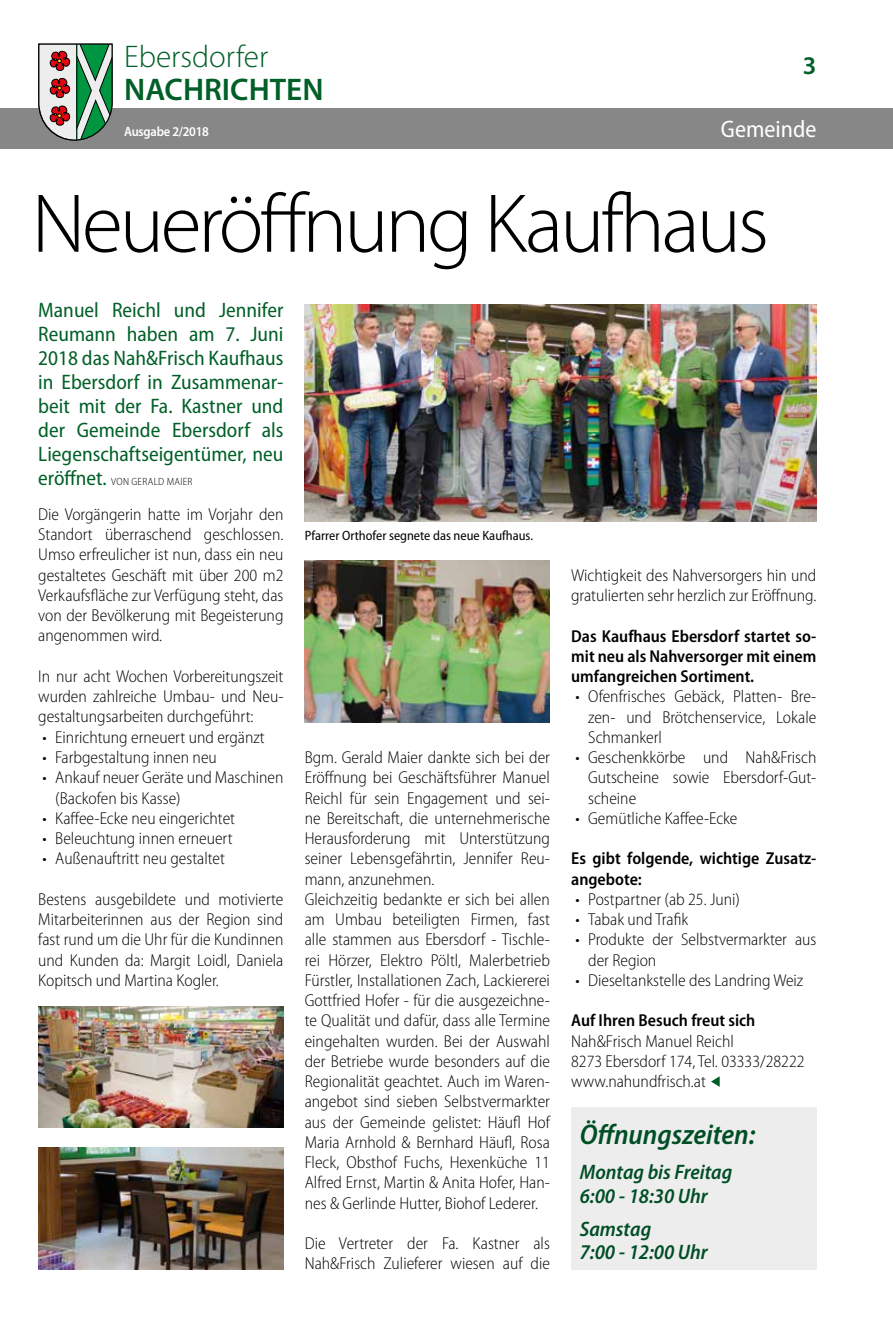
<style>
.page{position:relative;width:893px;height:1327px;background:#fff}
.page>*{position:absolute;margin:0;border:0;box-sizing:border-box;transform-origin:0 0}
.t1{font:300 84.15px "Myriad Pro";letter-spacing:-.04em;color:#000}
.t2{font:300 31.35px "Myriad Pro";color:#005f27}
.t3{font:600 31.35px "Myriad Pro";color:#005f27}
.t4{font:italic 600 semi-condensed 28.5px "Myriad Pro";color:#004e25}
.t5{font:600 25.5px "Myriad Pro";color:#005f27}
.t6{font:semi-condensed 24px "Myriad Pro";color:#fff}
.t7{font:semi-condensed 21px/24px "Myriad Pro";color:#005f27;text-align:justify}
.t8{font:italic 600 semi-condensed 21px/24px "Myriad Pro";color:#004e25}
.t9{font:300 semi-condensed 17.25px/20.2px "Myriad Pro";color:#000}
.t10{font:600 semi-condensed 17.25px/20.2px "Myriad Pro";color:#000;text-align:justify}
.t11{font:semi-condensed 13.5px "Myriad Pro";color:#000}
.t12{font:600 13.5px "Myriad Pro";letter-spacing:-.02em;color:#fff;scale:.93 1}
.t13{font:300 semi-condensed 10.5px "Myriad Pro";letter-spacing:.03em;color:#000}
.s1{font-weight:400;font-size:21px;color:#005f27}
</style>
<div class="page">
<div style="left:0;top:108px;width:893px;height:41px;background:#878787"></div>
<svg style="left:38px;top:43px;width:75px;height:98px"></svg>
<img style="left:305px;top:304px;width:511px;height:217px">
<img style="left:305px;top:560px;width:245px;height:162px">
<img style="left:38px;top:1006px;width:245px;height:121px">
<img style="left:38px;top:1148px;width:245px;height:121px">
<div style="left:571px;top:1107px;width:245px;height:162px;background:#ededed"></div>
<svg style="left:711px;top:1076px;width:9px;height:11px"></svg>
<h2 class="t2" style="left:124px;top:39px;width:146px">Ebersdorfer</h2>
<h2 class="t3" style="left:124px;top:70px;width:201px">NACHRICHTEN</h2>
<h3 class="t5" style="left:803px;top:50px;width:15px">3</h3>
<p class="t12" style="left:124px;top:123px;width:93px">Ausgabe 2/2018</p>
<h3 class="t6" style="left:721px;top:116px;width:97px">Gemeinde</h3>
<h1 class="t1" style="left:32px;top:177px;width:739px">Neueröffnung Kaufhaus</h1>
<p class="t7" style="left:38px;top:299px;width:247px">Manuel Reichl und Jennifer Reumann haben am 7. Juni 2018 das Nah&amp;Frisch Kaufhaus in Ebersdorf in Zusammenar&shy;beit mit der Fa. Kastner und der Gemeinde Ebersdorf als Liegenschaftseigentümer, neu</p>
<p class="t13" style="left:38px;top:476px;width:156px"><span class="s1">eröffnet.</span> VON GERALD MAIER</p>
<p class="t9" style="left:38px;top:504px;width:247px;text-align:justify">Die Vorgängerin hatte im Vorjahr den Standort überraschend geschlossen.<br>Umso erfreulicher ist nun, dass ein neu gestaltetes Geschäft mit über 200 m2<br>Verkaufsfläche zur Verfügung steht, das von der Bevölkerung mit Begeisterung angenommen wird.</p>
<p class="t9" style="left:38px;top:666px;width:247px;text-align:justify">In nur acht Wochen Vorbereitungszeit wurden zahlreiche Umbau- und Neu&shy;gestaltungsarbeiten durchgeführt:</p>
<p class="t9" style="left:43px;top:727px;width:224px">• Einrichtung erneuert und ergänzt</p>
<p class="t9" style="left:43px;top:747px;width:176px">• Farbgestaltung innen neu</p>
<p class="t9" style="left:55px;top:768px;width:230px;text-indent:-13px">• Ankauf neuer Geräte und Maschinen (Backofen bis Kasse)</p>
<p class="t9" style="left:43px;top:808px;width:194px">• Kaffee-Ecke neu eingerichtet</p>
<p class="t9" style="left:43px;top:828px;width:192px">• Beleuchtung innen erneuert</p>
<p class="t9" style="left:43px;top:849px;width:184px">• Außenauftritt neu gestaltet</p>
<p class="t9" style="left:38px;top:889px;width:247px;text-align:justify">Bestens ausgebildete und motivierte Mitarbeiterinnen aus der Region sind fast rund um die Uhr für die Kundinnen und Kunden da: Margit Loidl, Daniela Kopitsch und Martina Kogler.</p>
<p class="t11" style="left:305px;top:528px;width:230px">Pfarrer Orthofer segnete das neue Kaufhaus.</p>
<p class="t9" style="left:305px;top:747px;width:247px">Bgm. Gerald Maier dankte sich bei der Eröffnung bei Geschäftsführer Manuel Reichl für sein Engagement und sei&shy;ne Bereitschaft, die unternehmerische Herausforderung mit Unterstützung seiner Lebensgefährtin, Jennifer Reu&shy;mann, anzunehmen.<br>Gleichzeitig bedankte er sich bei allen am Umbau beteiligten Firmen, fast alle stammen aus Ebersdorf - Tischle&shy;rei Hörzer, Elektro Pöltl, Malerbetrieb Fürstler, Installationen Zach, Lackiererei Gottfried Hofer - für die ausgezeichne&shy;te Qualität und dafür, dass alle Termine eingehalten wurden. Bei der Auswahl der Betriebe wurde besonders auf die Regionalität geachtet. Auch im Waren&shy;angebot sind sieben Selbstvermarkter aus der Gemeinde gelistet: Häufl Hof Maria Arnhold &amp; Bernhard Häufl, Rosa Fleck, Obsthof Fuchs, Hexenküche 11<br>Alfred Ernst, Martin &amp; Anita Hofer, Han&shy;nes &amp; Gerlinde Hutter, Biohof Lederer.</p>
<p class="t9" style="left:305px;top:1233px;width:247px">Die Vertreter der Fa. Kastner als<br>Nah&amp;Frisch Zulieferer wiesen auf die</p>
<p class="t9" style="left:571px;top:565px;width:247px">Wichtigkeit des Nahversorgers hin und gratulierten sehr herzlich zur Eröffnung.</p>
<p class="t10" style="left:571px;top:626px;width:247px">Das Kaufhaus Ebersdorf startet so&shy;mit neu als Nahversorger mit einem umfangreichen Sortiment.</p>
<p class="t9" style="left:588px;top:687px;width:230px;text-align:justify;text-indent:-13px">• Ofenfrisches Gebäck, Platten- Bre&shy;zen- und Brötchenservice, Lokale Schmankerl</p>
<p class="t9" style="left:588px;top:747px;width:230px;text-align:justify;text-indent:-13px">• Geschenkkörbe und Nah&amp;Frisch Gutscheine sowie Ebersdorf-Gut&shy;scheine</p>
<p class="t9" style="left:575px;top:808px;width:164px">• Gemütliche Kaffee-Ecke</p>
<p class="t10" style="left:571px;top:848px;width:247px">Es gibt folgende, wichtige Zusatz&shy;angebote:</p>
<p class="t9" style="left:575px;top:889px;width:166px">• Postpartner (ab 25. Juni)</p>
<p class="t9" style="left:575px;top:909px;width:114px">• Tabak und Trafik</p>
<p class="t9" style="left:588px;top:930px;width:230px;text-indent:-13px">• Produkte der Selbstvermarkter aus der Region</p>
<p class="t9" style="left:575px;top:970px;width:229px">• Dieseltankstelle des Landring Weiz</p>
<p class="t10" style="left:571px;top:1010px;width:186px">Auf Ihren Besuch freut sich</p>
<p class="t9" style="left:571px;top:1031px;width:235px">Nah&amp;Frisch Manuel Reichl<br>8273 Ebersdorf 174, Tel. 03333/28222 www.nahundfrisch.at</p>
<h3 class="t4" style="left:580px;top:1119px;width:177px">Öffnungszeiten:</h3>
<p class="t8" style="left:580px;top:1160px;width:154px">Montag bis Freitag<br>6:00 - 18:30 Uhr</p>
<p class="t8" style="left:580px;top:1218px;width:130px;line-height:22.5px">Samstag<br>7:00 - 12:00 Uhr</p>
</div>
